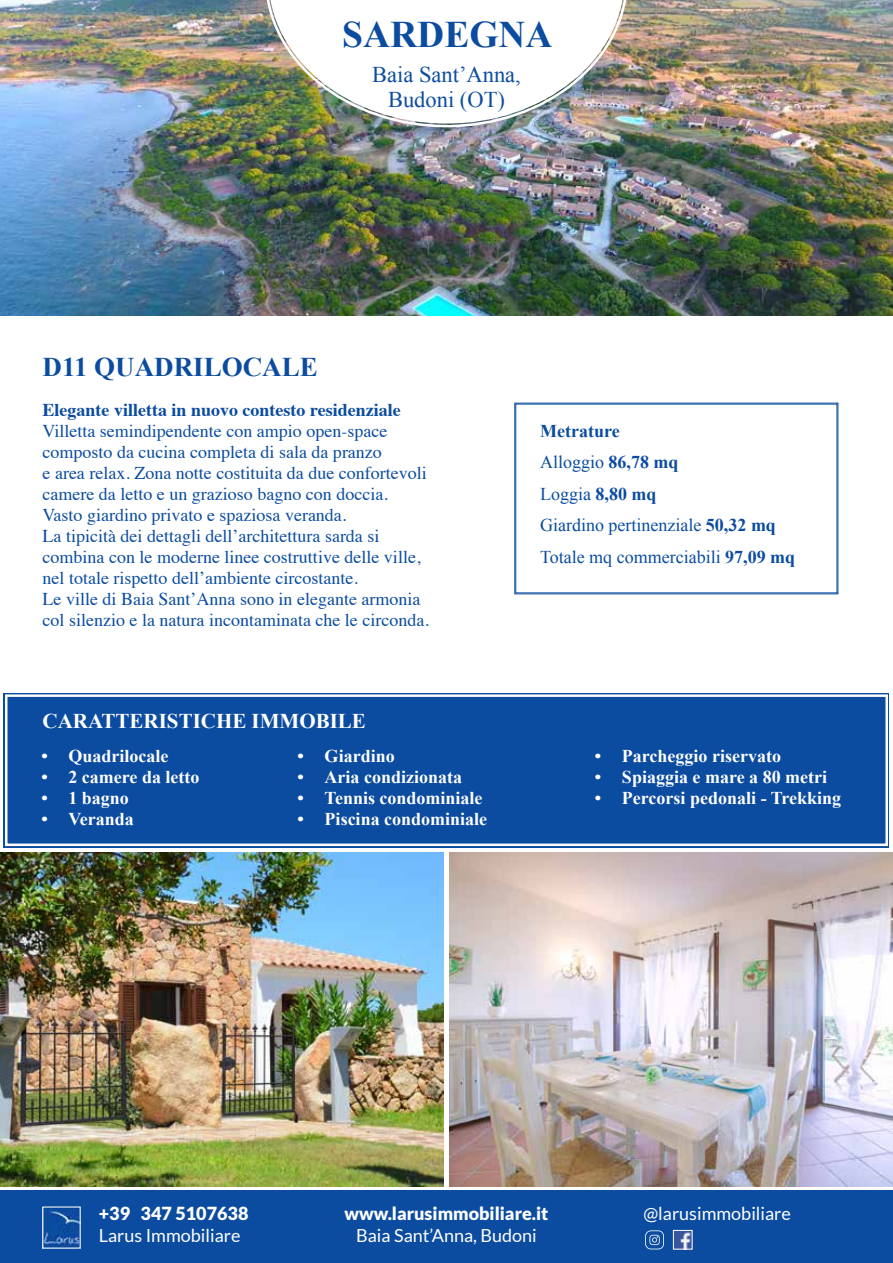
<style>
.page{position:relative;width:893px;height:1263px;background:#fff}
.page>*{position:absolute;margin:0;border:0;box-sizing:border-box;transform-origin:0 0}
.t1{font:700 37.5px "Times New Roman";color:#0b4ca0}
.t2{font:700 27px "Times New Roman";color:#0b4ca0}
.t3{font:22.5px/24.3px "Times New Roman";color:#0b4ca0;text-align:center}
.t4{font:700 21px "Times New Roman";color:#fff}
.t5{font:18px/21px "Times";color:#0b4ca0}
.t6{font:700 18px "Times New Roman";color:#fff}
.t7{font:18px/31.5px "Times New Roman";color:#0b4ca0}
.t8{font:18px "Lato";color:#fff}
.t9{font:700 18px "Times";color:#0b4ca0}
.t10{font:900 18px "Lato";color:#fff}
.s1{font-weight:700}
</style>
<div class="page">
<svg style="left:514px;top:403px;width:324px;height:191px"></svg>
<img style="left:0;top:0;width:893px;height:316px">
<img style="left:265px;top:0;width:363px;height:127px">
<img style="left:269px;top:0;width:355px;height:124px">
<div style="left:0;top:1191px;width:893px;height:72px;background:#0b4ca0"></div>
<div style="left:3px;top:693px;width:886px;height:155px;background:#0b4ca0"></div>
<div style="left:5px;top:694px;width:883px;height:152px;border:2px solid #fff"></div>
<img style="left:45px;top:1208px;width:33px;height:38px">
<img style="left:675px;top:1232px;width:15px;height:15px">
<div style="left:673px;top:1230px;width:19px;height:19px;border:1px solid #fff"></div>
<svg style="left:645px;top:1230px;width:19px;height:19px"></svg>
<img style="left:449px;top:853px;width:444px;height:333px">
<img style="left:0;top:853px;width:444px;height:333px">
<h1 class="t1" style="left:342px;top:13px;width:212px">SARDEGNA</h1>
<p class="t3" style="left:372px;top:63px;width:150px">Baia Sant’Anna,<br>Budoni (OT)</p>
<h2 class="t2" style="left:43px;top:351px;width:277px">D11 QUADRILOCALE</h2>
<p class="t9" style="left:43px;top:403px;width:360px">Elegante villetta in nuovo contesto residenziale</p>
<p class="t5" style="left:43px;top:422px;width:388px">Villetta semindipendente con ampio open-space composto da cucina completa di sala da pranzo<br>e area relax. Zona notte costituita da due confortevoli camere da letto e un grazioso bagno con doccia.<br>Vasto giardino privato e spaziosa veranda.<br>La tipicità dei dettagli dell’architettura sarda si combina con le moderne linee costruttive delle ville, nel totale rispetto dell’ambiente circostante.<br>Le ville di Baia Sant’Anna sono in elegante armonia col silenzio e la natura incontaminata che le circonda.</p>
<p class="t7" style="left:540px;top:415px;width:257px"><span class="s1">Metrature<br></span>Alloggio <span class="s1">86,78 mq<br></span>Loggia <span class="s1">8,80 mq<br></span>Giardino pertinenziale <span class="s1">50,32 mq<br></span>Totale mq commerciabili <span class="s1">97,09 mq</span></p>
<p class="t4" style="left:43px;top:709px;width:325px">CARATTERISTICHE IMMOBILE</p>
<p class="t6" style="left:41px;top:746px;width:129px">• Quadrilocale</p>
<p class="t6" style="left:41px;top:767px;width:160px">• 2 camere da letto</p>
<p class="t6" style="left:41px;top:788px;width:89px">• 1 bagno</p>
<p class="t6" style="left:41px;top:809px;width:94px">• Veranda</p>
<p class="t6" style="left:298px;top:746px;width:99px">• Giardino</p>
<p class="t6" style="left:298px;top:767px;width:166px">• Aria condizionata</p>
<p class="t6" style="left:298px;top:788px;width:186px">• Tennis condominiale</p>
<p class="t6" style="left:298px;top:809px;width:191px">• Piscina condominiale</p>
<p class="t6" style="left:595px;top:746px;width:188px">• Parcheggio riservato</p>
<p class="t6" style="left:595px;top:767px;width:234px">• Spiaggia e mare a 80 metri</p>
<p class="t6" style="left:595px;top:788px;width:248px">• Percorsi pedonali - Trekking</p>
<p class="t10" style="left:99px;top:1202px;width:151px">+39 347 5107638</p>
<p class="t8" style="left:99px;top:1224px;width:143px">Larus Immobiliare</p>
<p class="t10" style="left:344px;top:1202px;width:205px">www.larusimmobiliare.it</p>
<p class="t8" style="left:356px;top:1224px;width:182px">Baia Sant’Anna, Budoni</p>
<p class="t8" style="left:643px;top:1202px;width:149px">@larusimmobiliare</p>
</div>
